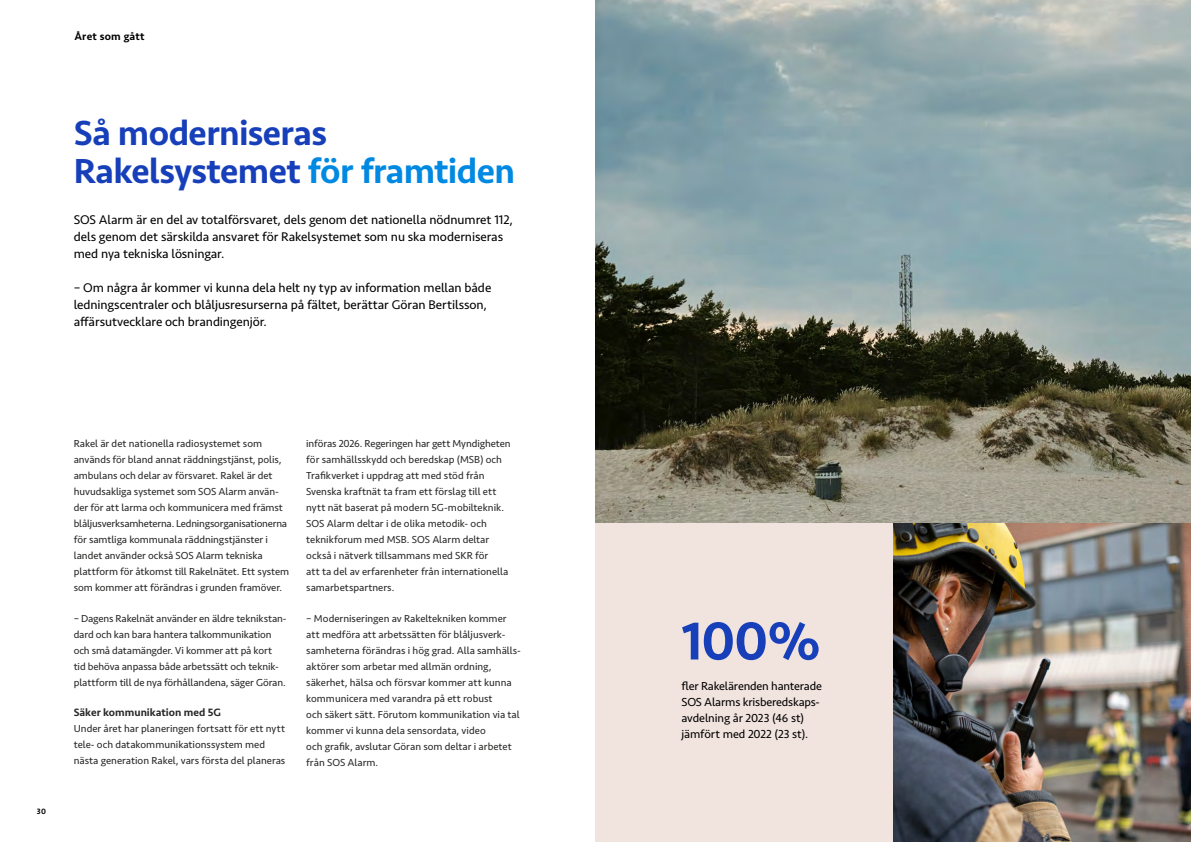
<style>
.page{position:relative;width:1191px;height:842px;background:#fff}
.page>*{position:absolute;margin:0;border:0;box-sizing:border-box;transform-origin:0 0}
.t1{font:500 55.3px "Seravek";color:#163fb9}
.t2{font:500 36px/38px "Seravek";letter-spacing:-.02em;color:#163fb9}
.t3{font:13px/17px "Seravek";letter-spacing:-.005em;color:#000}
.t4{font:12px/16px "Seravek";letter-spacing:-.015em;color:#000}
.t5{font:500 11px "Seravek";color:#272726}
.t6{font:500 11px "Seravek";letter-spacing:.02em;color:#000}
.t7{font:10.5px/16px "Seravek";letter-spacing:-.005em;color:#272726}
.t8{font:500 8px "Seravek";color:#000}
.s1{color:#0089e2}
</style>
<div class="page">
<img style="left:595px;top:0;width:596px;height:523px">
<div style="left:595px;top:523px;width:298px;height:319px;background:#f1e4df"></div>
<img style="left:893px;top:523px;width:298px;height:319px">
<p class="t6" style="left:74px;top:30px;width:72px">Året som gått</p>
<h2 class="t2" style="left:74px;top:114px;width:443px">Så moderniseras<br>Rakelsystemet <span class="s1">för framtiden</span></h2>
<p class="t3" style="left:74px;top:211px;width:440px">SOS Alarm är en del av totalförsvaret, dels genom det nationella nödnumret 112, dels genom det särskilda ansvaret för Rakelsystemet som nu ska moderniseras med nya tekniska lösningar.</p>
<p class="t3" style="left:74px;top:279px;width:419px">– Om några år kommer vi kunna dela helt ny typ av information mellan både ledningscentraler och blåljusresurserna på fältet, berättar Göran Bertilsson, affärsutvecklare och brandingenjör.</p>
<p class="t8" style="left:37px;top:806px;width:11px">30</p>
<p class="t7" style="left:74px;top:436px;width:217px">Rakel är det nationella radiosystemet som används för bland annat räddningstjänst, polis, ambulans och delar av försvaret. Rakel är det huvudsakliga systemet som SOS Alarm använ&shy;der för att larma och kommunicera med främst blåljusverksamheterna. Ledningsorganisationerna för samtliga kommunala räddningstjänster i landet använder också SOS Alarm tekniska plattform för åtkomst till Rakelnätet. Ett system som kommer att förändras i grunden framöver.</p>
<p class="t7" style="left:74px;top:611px;width:214px">– Dagens Rakelnät använder en äldre teknikstan&shy;dard och kan bara hantera talkommunikation och små datamängder. Vi kommer att på kort tid behöva anpassa både arbetssätt och teknik&shy;plattform till de nya förhållandena, säger Göran.</p>
<p class="t5" style="left:74px;top:705px;width:149px">Säker kommunikation med 5G</p>
<p class="t7" style="left:74px;top:720px;width:213px">Under året har planeringen fortsatt för ett nytt tele- och datakommunikationssystem med nästa generation Rakel, vars första del planeras</p>
<p class="t7" style="left:306px;top:436px;width:206px">införas 2026. Regeringen har gett Myndigheten för samhällsskydd och beredskap (MSB) och Trafikverket i uppdrag att med stöd från Svenska kraftnät ta fram ett förslag till ett nytt nät baserat på modern 5G-mobilteknik.<br>SOS Alarm deltar i de olika metodik- och teknikforum med MSB. SOS Alarm deltar också i nätverk tillsammans med SKR för<br>att ta del av erfarenheter från internationella samarbetspartners.</p>
<p class="t7" style="left:306px;top:611px;width:216px">– Moderniseringen av Rakeltekniken kommer att medföra att arbetssätten för blåljusverk&shy;samheterna förändras i hög grad. Alla samhälls&shy;aktörer som arbetar med allmän ordning, säkerhet, hälsa och försvar kommer att kunna kommunicera med varandra på ett robust<br>och säkert sätt. Förutom kommunikation via tal kommer vi kunna dela sensordata, video<br>och grafik, avslutar Göran som deltar i arbetet från SOS Alarm.</p>
<h1 class="t1" style="left:681px;top:607px;width:141px">100 %</h1>
<p class="t4" style="left:681px;top:678px;width:142px">fler Rakelärenden hanterade<br>SOS Alarms krisberedskaps&shy;avdelning år 2023 (46 st) jämfört med 2022 (23 st).</p>
</div>
